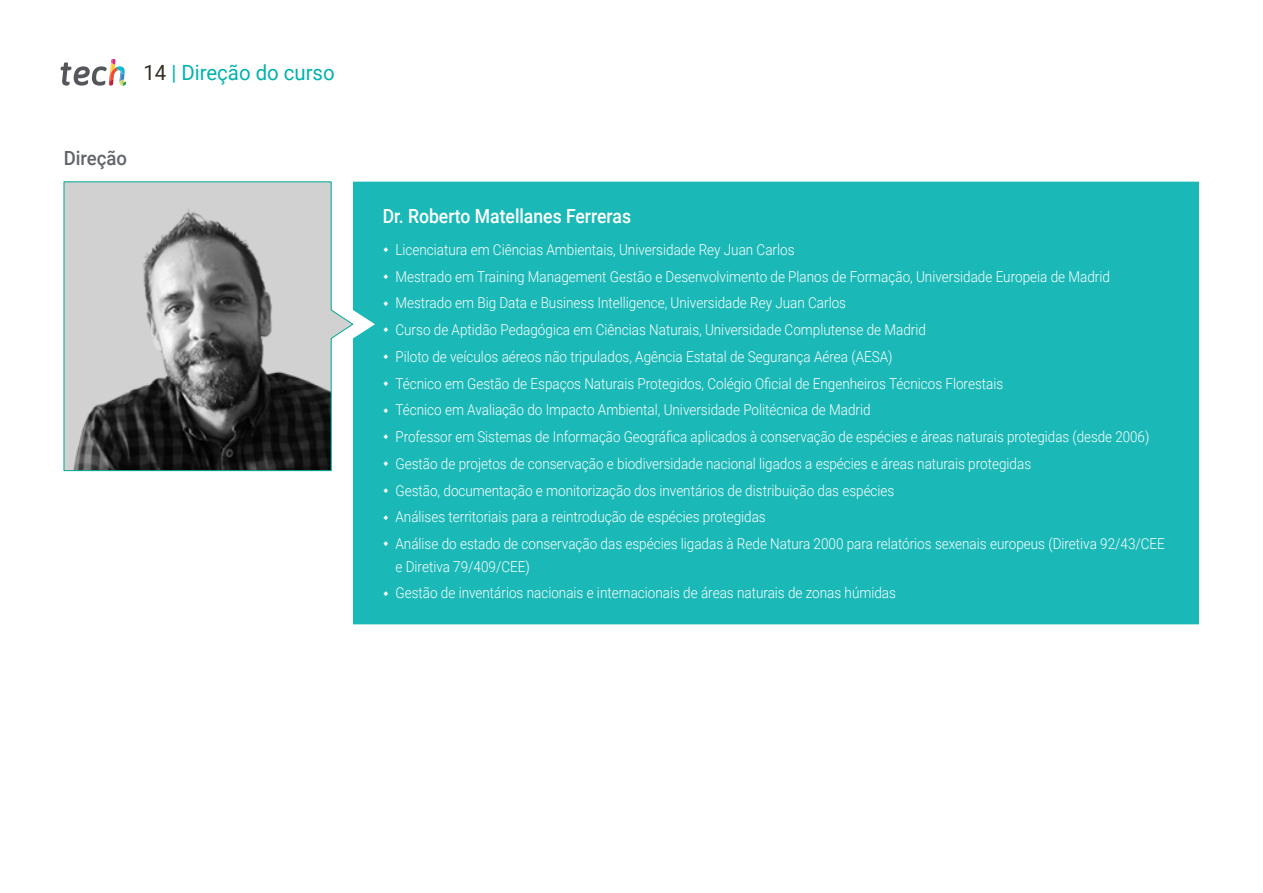
<style>
.page{position:relative;width:1263px;height:893px;background:#fff}
.page>*{position:absolute;margin:0;border:0;box-sizing:border-box;transform-origin:0 0}
.t1{font:21px "Roboto";color:#00b2af}
.t2{font:500 19.5px "Roboto";color:#fff;scale:.9 1}
.t3{font:500 19.5px "Roboto";color:#61646a;scale:.95 1}
.t4{font:300 15px/26.7px "Roboto";color:#fff;scale:.9 1}
.s1{color:#312e20}
</style>
<div class="page">
<div style="left:353px;top:182px;width:846px;height:442px;background:#1ab9b7"></div>
<svg style="left:64px;top:181px;width:289px;height:290px;background:#959797"></svg>
<svg style="left:61px;top:59px;width:65px;height:27px"></svg>
<svg style="left:384px;top:247px;width:4px;height:5px"></svg>
<svg style="left:384px;top:274px;width:4px;height:5px"></svg>
<svg style="left:384px;top:301px;width:4px;height:5px"></svg>
<svg style="left:384px;top:327px;width:4px;height:5px"></svg>
<svg style="left:384px;top:354px;width:4px;height:5px"></svg>
<svg style="left:384px;top:381px;width:4px;height:5px"></svg>
<svg style="left:384px;top:408px;width:4px;height:5px"></svg>
<svg style="left:384px;top:434px;width:4px;height:5px"></svg>
<svg style="left:384px;top:461px;width:4px;height:5px"></svg>
<svg style="left:384px;top:488px;width:4px;height:5px"></svg>
<svg style="left:384px;top:515px;width:4px;height:5px"></svg>
<svg style="left:384px;top:541px;width:4px;height:5px"></svg>
<svg style="left:384px;top:591px;width:4px;height:5px"></svg>
<h1 class="t1" style="left:144px;top:57px;width:193px"><span class="s1">14</span> | Direção do curso</h1>
<h2 class="t3" style="left:64px;top:144px;width:68px">Direção</h2>
<h2 class="t2" style="left:383px;top:202px;width:277px">Dr. Roberto Matellanes Ferreras</h2>
<p class="t4" style="left:395px;top:236px;width:856px">Licenciatura em Ciências Ambientais, Universidade Rey Juan Carlos<br>Mestrado em Training Management Gestão e Desenvolvimento de Planos de Formação, Universidade Europeia de Madrid Mestrado em Big Data e Business Intelligence, Universidade Rey Juan Carlos<br>Curso de Aptidão Pedagógica em Ciências Naturais, Universidade Complutense de Madrid<br>Piloto de veículos aéreos não tripulados, Agência Estatal de Segurança Aérea (AESA)<br>Técnico em Gestão de Espaços Naturais Protegidos, Colégio Oficial de Engenheiros Técnicos Florestais<br>Técnico em Avaliação do Impacto Ambiental, Universidade Politécnica de Madrid<br>Professor em Sistemas de Informação Geográfica aplicados à conservação de espécies e áreas naturais protegidas (desde 2006)<br>Gestão de projetos de conservação e biodiversidade nacional ligados a espécies e áreas naturais protegidas<br>Gestão, documentação e monitorização dos inventários de distribuição das espécies<br>Análises territoriais para a reintrodução de espécies protegidas<br>Análise do estado de conservação das espécies ligadas à Rede Natura 2000 para relatórios sexenais europeus (Diretiva 92/43/CEE</p>
<p class="t4" style="left:395px;top:552px;width:558px">e Diretiva 79/409/CEE)<br>Gestão de inventários nacionais e internacionais de áreas naturais de zonas húmidas</p>
</div>
